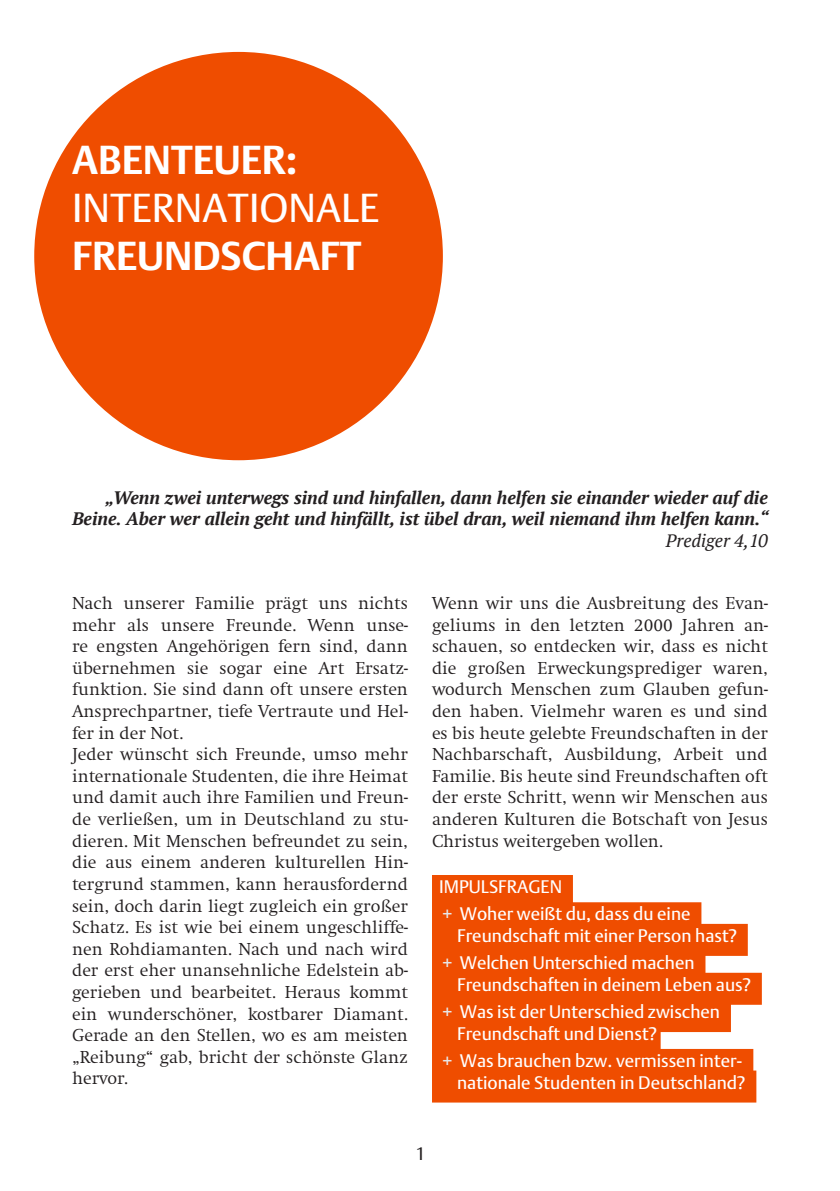
<style>
.page{position:relative;width:840px;height:1191px;background:#fff}
.page>*{position:absolute;margin:0;border:0;box-sizing:border-box;transform-origin:0 0}
.t1{font:700 40px "DTL Argo ST";color:#fff}
.t2{font:40px "DTL Argo ST";color:#fff}
.t3{font:300 18px/21.6px "Swift EF";color:#231f20;text-align:justify}
.t4{font:18px "DTL Argo ST";color:#fff}
.t5{font:italic 700 18px/21.6px "PT Serif";color:#231f20;text-align:right}
.t6{font:italic 18px "PT Serif";color:#231f20}
.t7{font:18px "Vesta Pro";color:#231f20}
.s1{font-family:"Arial";color:#e6e7e9}
</style>
<div class="page">
<div style="left:34px;top:52px;width:408px;height:408px;background:#ef4d00;border-radius:50%"></div>
<div style="left:432px;top:875px;width:140px;height:32px;background:#ef4d00"></div>
<div style="left:432px;top:902px;width:269px;height:32px;background:#ef4d00"></div>
<div style="left:432px;top:924px;width:315px;height:32px;background:#ef4d00"></div>
<div style="left:432px;top:951px;width:273px;height:32px;background:#ef4d00"></div>
<div style="left:432px;top:972px;width:329px;height:32px;background:#ef4d00"></div>
<div style="left:432px;top:1000px;width:298px;height:32px;background:#ef4d00"></div>
<div style="left:432px;top:1021px;width:228px;height:32px;background:#ef4d00"></div>
<div style="left:432px;top:1049px;width:321px;height:32px;background:#ef4d00"></div>
<div style="left:432px;top:1070px;width:324px;height:32px;background:#ef4d00"></div>
<p class="t1" style="left:72px;top:136px;width:227px">ABENTEUER:</p>
<p class="t2" style="left:72px;top:184px;width:308px">INTERNATIONALE</p>
<p class="t1" style="left:72px;top:232px;width:291px">FREUNDSCHAFT</p>
<p class="t5" style="left:72px;top:486px;width:697px">„Wenn zwei unterwegs sind und hinfallen, dann helfen sie einander wieder auf die<br>Beine. Aber wer allein geht und hinfällt, ist übel dran, weil niemand ihm helfen kann.“</p>
<p class="t6" style="left:665px;top:529px;width:103px">Prediger 4,10</p>
<p class="t3" style="left:72px;top:592px;width:337px">Nach unserer Familie prägt uns nichts mehr als unsere Freunde. Wenn unse&shy;re engsten Angehörigen fern sind, dann übernehmen sie sogar eine Art Ersatz&shy;funktion. Sie sind dann oft unsere ersten Ansprechpartner, tiefe Vertraute und Hel&shy;fer in der Not.</p>
<p class="t3" style="left:72px;top:744px;width:337px">Jeder wünscht sich Freunde, umso mehr internationale Studenten, die ihre Heimat und damit auch ihre Familien und Freun&shy;de verließen, um in Deutschland zu stu&shy;dieren. Mit Menschen befreundet zu sein, die aus einem anderen kulturellen Hin&shy;tergrund stammen, kann herausfordernd sein, doch darin liegt zugleich ein großer Schatz. Es ist wie bei einem ungeschliffe&shy;nen Rohdiamanten. Nach und nach wird der erst eher unansehnliche Edelstein ab&shy;gerieben und bearbeitet. Heraus kommt ein wunderschöner, kostbarer Diamant.<br>Gerade an den Stellen, wo es am meisten „Reibung“ gab, bricht der schönste Glanz hervor.</p>
<p class="t3" style="left:432px;top:592px;width:337px">Wenn wir uns die Ausbreitung des Evan&shy;geliums in den letzten 2000 Jahren an&shy;schauen, so entdecken wir, dass es nicht die großen Erweckungsprediger waren, wodurch Menschen zum Glauben gefun&shy;den haben. Vielmehr waren es und sind es bis heute gelebte Freundschaften in der Nachbarschaft, Ausbildung, Arbeit und Familie. Bis heute sind Freundschaften oft der erste Schritt, wenn wir Menschen aus anderen Kulturen die Botschaft von Jesus Christus weitergeben wollen.</p>
<p class="t4" style="left:439px;top:876px;width:124px">IMPULSFRAGEN</p>
<p class="t4" style="left:442px;top:903px;width:250px"><span class="s1">+</span> Woher weißt du, dass du eine</p>
<p class="t4" style="left:457px;top:924px;width:281px">Freundschaft mit einer Person hast?</p>
<p class="t4" style="left:442px;top:952px;width:254px"><span class="s1">+</span> Welchen Unterschied machen</p>
<p class="t4" style="left:457px;top:973px;width:295px">Freundschaften in deinem Leben aus?</p>
<p class="t4" style="left:442px;top:1001px;width:279px"><span class="s1">+</span> Was ist der Unterschied zwischen</p>
<p class="t4" style="left:457px;top:1022px;width:201px">Freundschaft und Dienst?</p>
<p class="t4" style="left:442px;top:1049px;width:302px"><span class="s1">+</span> Was brauchen bzw. vermissen inter-</p>
<p class="t4" style="left:457px;top:1071px;width:290px">nationale Studenten in Deutschland?</p>
<p class="t7" style="left:415px;top:1142px;width:12px">1</p>
</div>
